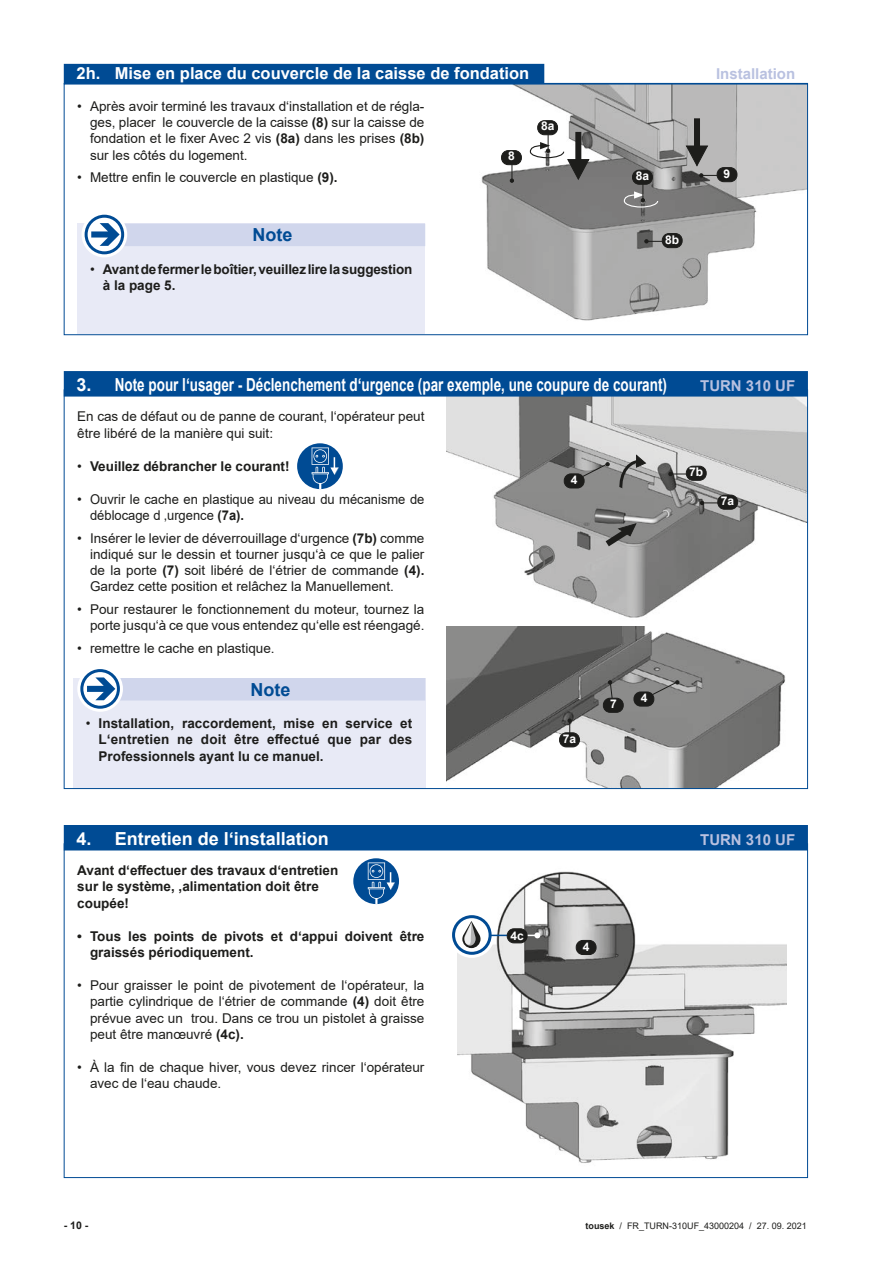
<style>
.page{position:relative;width:893px;height:1263px;background:#fff}
.page>*{position:absolute;margin:0;border:0;box-sizing:border-box;transform-origin:0 0}
.t1{font:700 18px "Arial";color:#fff}
.t2{font:700 18px "Arial";color:#004b94}
.t3{font:700 16.5px "Arial";color:#fff}
.t4{font:700 15px "Arial";color:#b9c1e0}
.t5{font:13.5px/16.2px "Arial";color:#1d1d1b}
.t6{font:700 13.5px/16.2px "Arial";color:#1d1d1b}
.t7{font:700 12px "Arial";color:#fff}
.t8{font:700 10.5px "Arial";color:#1d1d1b}
.t9{font:9px "Arial";color:#1d1d1b}
.s1{font-weight:700}
.s2{font-weight:400}
</style>
<div class="page">
<img style="left:458px;top:871px;width:328px;height:292px">
<div style="left:576px;top:940px;width:20px;height:14px;background:#1d1d1b;border-radius:7px"></div>
<div style="left:576px;top:940px;width:20px;height:15px;border:1px solid #1d1d1b;border-radius:7px"></div>
<svg style="left:527px;top:932px;width:13px;height:6px"></svg>
<svg style="left:450px;top:913px;width:43px;height:43px"></svg>
<div style="left:449px;top:912px;width:46px;height:46px;border:3px solid #fff;border-radius:50%"></div>
<div style="left:452px;top:915px;width:40px;height:40px;border:3px solid #004b94;border-radius:50%"></div>
<svg style="left:462px;top:921px;width:18px;height:27px"></svg>
<svg style="left:490px;top:935px;width:17px;height:1px"></svg>
<div style="left:507px;top:929px;width:20px;height:14px;background:#1d1d1b;border-radius:7px"></div>
<div style="left:507px;top:928px;width:20px;height:15px;border:1px solid #1d1d1b;border-radius:7px"></div>
<img style="left:481px;top:85px;width:325px;height:236px">
<div style="left:501px;top:151px;width:20px;height:14px;background:#1d1d1b;border-radius:7px"></div>
<div style="left:501px;top:150px;width:21px;height:15px;border:1px solid #1d1d1b;border-radius:7px"></div>
<svg style="left:510px;top:164px;width:4px;height:19px"></svg>
<div style="left:538px;top:121px;width:20px;height:14px;background:#1d1d1b;border-radius:7px"></div>
<div style="left:537px;top:120px;width:21px;height:15px;border:1px solid #1d1d1b;border-radius:7px"></div>
<div style="left:662px;top:234px;width:20px;height:14px;background:#1d1d1b;border-radius:7px"></div>
<div style="left:662px;top:233px;width:20px;height:15px;border:1px solid #1d1d1b;border-radius:7px"></div>
<svg style="left:644px;top:239px;width:19px;height:4px"></svg>
<div style="left:632px;top:170px;width:20px;height:14px;background:#1d1d1b;border-radius:7px"></div>
<div style="left:632px;top:170px;width:21px;height:15px;border:1px solid #1d1d1b;border-radius:7px"></div>
<div style="left:575px;top:132px;width:6px;height:42px;background:#1d1d1b"></div>
<div style="left:694px;top:118px;width:6px;height:42px;background:#1d1d1b"></div>
<svg style="left:685px;top:145px;width:24px;height:22px"></svg>
<div style="left:717px;top:168px;width:20px;height:14px;background:#1d1d1b;border-radius:7px"></div>
<div style="left:717px;top:167px;width:20px;height:15px;border:1px solid #1d1d1b;border-radius:7px"></div>
<svg style="left:699px;top:173px;width:18px;height:4px"></svg>
<svg style="left:529px;top:134px;width:61px;height:46px"></svg>
<svg style="left:623px;top:184px;width:36px;height:24px"></svg>
<div style="left:64px;top:64px;width:480px;height:19px;background:#004b94"></div>
<img style="left:446px;top:397px;width:360px;height:230px">
<div style="left:718px;top:495px;width:20px;height:14px;background:#1d1d1b;border-radius:7px"></div>
<div style="left:717px;top:495px;width:21px;height:15px;border:1px solid #1d1d1b;border-radius:7px"></div>
<svg style="left:700px;top:501px;width:18px;height:4px"></svg>
<div style="left:686px;top:466px;width:20px;height:14px;background:#1d1d1b;border-radius:7px"></div>
<div style="left:686px;top:466px;width:21px;height:15px;border:1px solid #1d1d1b;border-radius:7px"></div>
<svg style="left:668px;top:472px;width:19px;height:4px"></svg>
<div style="left:564px;top:474px;width:20px;height:14px;background:#1d1d1b;border-radius:7px"></div>
<div style="left:564px;top:473px;width:20px;height:15px;border:1px solid #1d1d1b;border-radius:7px"></div>
<svg style="left:582px;top:462px;width:28px;height:15px"></svg>
<svg style="left:599px;top:523px;width:38px;height:29px"></svg>
<svg style="left:617px;top:454px;width:31px;height:44px"></svg>
<svg style="left:527px;top:544px;width:30px;height:27px"></svg>
<img style="left:446px;top:627px;width:339px;height:160px">
<div style="left:603px;top:698px;width:20px;height:14px;background:#1d1d1b;border-radius:7px"></div>
<div style="left:603px;top:698px;width:21px;height:15px;border:1px solid #1d1d1b;border-radius:7px"></div>
<svg style="left:608px;top:680px;width:5px;height:19px"></svg>
<div style="left:560px;top:733px;width:19px;height:14px;background:#1d1d1b;border-radius:7px"></div>
<div style="left:559px;top:732px;width:21px;height:15px;border:1px solid #1d1d1b;border-radius:7px"></div>
<svg style="left:568px;top:719px;width:4px;height:14px"></svg>
<div style="left:634px;top:692px;width:20px;height:14px;background:#1d1d1b;border-radius:7px"></div>
<div style="left:634px;top:692px;width:20px;height:14px;border:1px solid #1d1d1b;border-radius:7px"></div>
<svg style="left:652px;top:680px;width:27px;height:15px"></svg>
<div style="left:299px;top:445px;width:42px;height:43px;background:#004b94;border-radius:50%"></div>
<div style="left:297px;top:443px;width:46px;height:46px;border:3px solid #004b94;border-radius:50%"></div>
<svg style="left:312px;top:447px;width:26px;height:42px"></svg>
<div style="left:73px;top:678px;width:352px;height:110px;background:#e8eaf6"></div>
<div style="left:94px;top:678px;width:331px;height:22px;background:#d0d6ec"></div>
<svg style="left:79px;top:667px;width:42px;height:43px"></svg>
<div style="left:77px;top:666px;width:46px;height:46px;border:3px solid #fff;border-radius:50%"></div>
<div style="left:80px;top:669px;width:40px;height:40px;border:3px solid #004b94;border-radius:50%"></div>
<svg style="left:87px;top:677px;width:28px;height:23px"></svg>
<div style="left:64px;top:371px;width:744px;height:26px;background:#004b94"></div>
<div style="left:77px;top:224px;width:348px;height:110px;background:#e8eaf6"></div>
<div style="left:99px;top:224px;width:326px;height:22px;background:#d0d6ec"></div>
<svg style="left:83px;top:213px;width:43px;height:43px"></svg>
<div style="left:82px;top:212px;width:45px;height:45px;border:3px solid #fff;border-radius:50%"></div>
<div style="left:85px;top:215px;width:39px;height:39px;border:3px solid #004b94;border-radius:50%"></div>
<svg style="left:91px;top:223px;width:29px;height:23px"></svg>
<div style="left:64px;top:83px;width:744px;height:252px;border:1px solid #004b94"></div>
<div style="left:355px;top:860px;width:42px;height:42px;background:#004b94;border-radius:50%"></div>
<div style="left:353px;top:858px;width:46px;height:46px;border:3px solid #004b94;border-radius:50%"></div>
<svg style="left:368px;top:862px;width:27px;height:42px"></svg>
<div style="left:64px;top:825px;width:744px;height:25px;background:#004b94"></div>
<p class="t3" style="left:77px;top:62px;width:454px">2h. Mise en place du couvercle de la caisse de fondation</p>
<p class="t4" style="left:716px;top:63px;width:81px">Installation</p>
<p class="t5" style="left:90px;top:98px;width:336px;text-align:justify;text-indent:-13px">• Après avoir terminé les travaux d‘installation et de régla&shy;ges, placer le couvercle de la caisse <span class="s1">(8)</span> sur la caisse de fondation et le fixer Avec 2 vis <span class="s1">(8a)</span> dans les prises <span class="s1">(8b) </span>sur les côtés du logement.</p>
<p class="t5" style="left:77px;top:169px;width:262px">• Mettre enfin le couvercle en plastique <span class="s1">(9).</span></p>
<h1 class="t2" style="left:253px;top:222px;width:41px">Note</h1>
<p class="t6" style="left:103px;top:261px;width:311px;text-indent:-13px"><span class="s2">•</span> Avantdefermerleboîtier,veuillezlirelasuggestion à la page 5.</p>
<p class="t7" style="left:508px;top:148px;width:8px">8</p>
<p class="t7" style="left:541px;top:118px;width:15px">8a</p>
<p class="t7" style="left:636px;top:167px;width:15px">8a</p>
<p class="t7" style="left:724px;top:165px;width:8px">9</p>
<p class="t7" style="left:665px;top:231px;width:16px">8b</p>
<h1 class="t1" style="left:77px;top:372px;width:592px">3. Note pour l‘usager - Déclenchement d‘urgence (par exemple, une coupure de courant)</h1>
<p class="t4" style="left:700px;top:375px;width:97px">TURN 310 UF</p>
<p class="t5" style="left:77px;top:408px;width:349px">En cas de défaut ou de panne de courant, l‘opérateur peut être libéré de la manière qui suit:</p>
<p class="t6" style="left:77px;top:458px;width:214px"><span class="s2">•</span> Veuillez débrancher le courant!</p>
<p class="t5" style="left:90px;top:491px;width:336px;text-indent:-13px">• Ouvrir le cache en plastique au niveau du mécanisme de déblocage d ‚urgence <span class="s1">(7a).</span></p>
<p class="t5" style="left:90px;top:530px;width:336px;text-align:justify;text-indent:-13px">• Insérer le levier de déverrouillage d‘urgence <span class="s1">(7b)</span> comme indiqué sur le dessin et tourner jusqu‘à ce que le palier de la porte <span class="s1">(7)</span> soit libéré de l‘étrier de commande <span class="s1">(4).<br></span>Gardez cette position et relâchez la Manuellement.</p>
<p class="t5" style="left:77px;top:601px;width:349px;text-align:right">• Pour restaurer le fonctionnement du moteur, tournez la porte jusqu‘à ce que vous entendez qu‘elle est réengagé.</p>
<p class="t5" style="left:77px;top:640px;width:199px">• remettre le cache en plastique.</p>
<h1 class="t2" style="left:250px;top:677px;width:41px">Note</h1>
<p class="t6" style="left:99px;top:715px;width:315px;text-align:justify;text-indent:-13px"><span class="s2">•</span> Installation, raccordement, mise en service et L‘entretien ne doit être effectué que par des Professionnels ayant lu ce manuel.</p>
<p class="t7" style="left:571px;top:471px;width:8px">4</p>
<p class="t7" style="left:689px;top:464px;width:16px">7b</p>
<p class="t7" style="left:721px;top:492px;width:15px">7a</p>
<p class="t7" style="left:563px;top:730px;width:15px">7a</p>
<p class="t7" style="left:610px;top:696px;width:8px">7</p>
<p class="t7" style="left:641px;top:689px;width:8px">4</p>
<h1 class="t1" style="left:77px;top:826px;width:254px">4. Entretien de l‘installation</h1>
<p class="t4" style="left:700px;top:829px;width:97px">TURN 310 UF</p>
<p class="t6" style="left:77px;top:862px;width:262px">Avant d‘effectuer des travaux d‘entretien sur le système, ‚alimentation doit être coupée!</p>
<p class="t6" style="left:90px;top:928px;width:336px;text-indent:-13px">• Tous les points de pivots et d‘appui doivent être graissés périodiquement.</p>
<p class="t5" style="left:90px;top:977px;width:336px;text-align:justify;text-indent:-13px">• Pour graisser le point de pivotement de l‘opérateur, la partie cylindrique de l‘étrier de commande <span class="s1">(4)</span> doit être prévue avec un trou. Dans ce trou un pistolet à graisse peut être manœuvré <span class="s1">(4c).</span></p>
<p class="t5" style="left:90px;top:1059px;width:336px;text-indent:-13px">• À la fin de chaque hiver, vous devez rincer l‘opérateur avec de l‘eau chaude.</p>
<p class="t7" style="left:511px;top:927px;width:15px">4c</p>
<p class="t7" style="left:583px;top:938px;width:8px">4</p>
<p class="t8" style="left:64px;top:1218px;width:26px">-10-</p>
<p class="t9" style="left:586px;top:1219px;width:223px"><span class="s1">tousek</span> / FR_TURN-310UF_43000204 / 27. 09. 2021</p>
</div>
